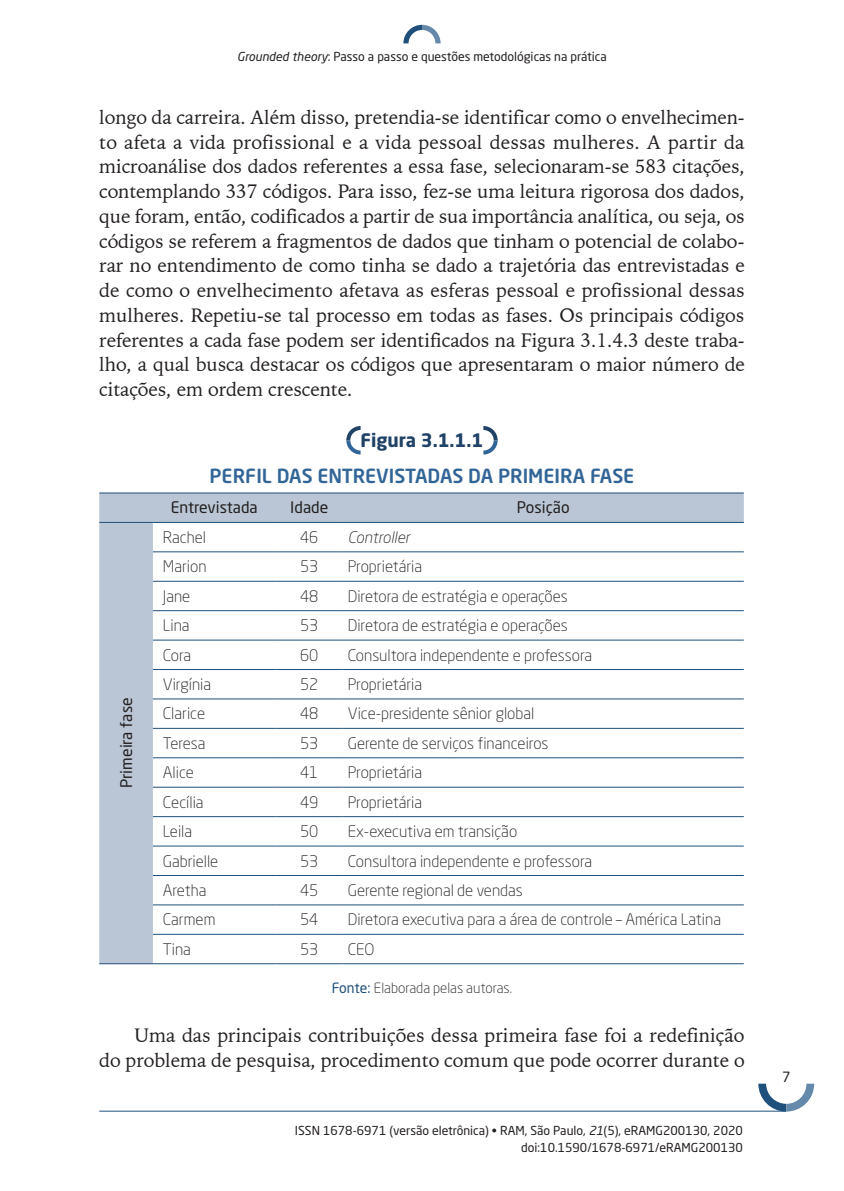
<style>
.page{position:relative;width:844px;height:1191px;background:#fff}
.page>*{position:absolute;margin:0;border:0;box-sizing:border-box;transform-origin:0 0}
.Corpo_do_texto{font:19.25px/24.7px "Iowan Old Style BT";color:#231f20;text-align:justify}
.Tabela_Tit{font:500 19.25px "Neo Sans Std";color:#326597}
.Tabela_número{font:700 18.38px "Neo Sans Std";color:#1f4266}
.Tabela_Texto{font:300 15.75px "Neo Sans Std";color:#231f20}
.Tabela_gravata{font:15.75px "Neo Sans Std";color:#231f20}
.Tabela_Texto-2{font:italic 300 15.75px "Neo Sans Std";color:#231f20}
.Tabela_fonte{font:300 14px "Neo Sans Std";color:#231f20}
.t1{font:14px "Neo Sans Std";color:#231f20}
.t2{font:12.25px/17.5px "Neo Sans Std";color:#231f20;text-align:right}
.s1{font-style:italic}
.s2{font-weight:400;color:#1f507b}
</style>
<div class="page">
<hr style="left:99px;top:1110px;width:687px;height:1px;background:#1f507b">
<svg style="left:403px;top:25px;width:37px;height:18px"></svg>
<svg style="left:758px;top:1083px;width:56px;height:28px"></svg>
<svg style="left:346px;top:426px;width:14px;height:28px"></svg>
<svg style="left:483px;top:426px;width:14px;height:28px"></svg>
<svg style="left:99px;top:493px;width:644px;height:470px"></svg>
<hr style="left:99px;top:492px;width:54px;height:1px;background:#1f507b">
<hr style="left:153px;top:492px;width:123px;height:1px;background:#1f507b">
<hr style="left:276px;top:492px;width:67px;height:1px;background:#1f507b">
<hr style="left:343px;top:492px;width:400px;height:1px;background:#1f507b">
<hr style="left:99px;top:522px;width:54px;height:1px;background:#1f507b">
<hr style="left:99px;top:963px;width:54px;height:1px;background:#1f507b">
<hr style="left:153px;top:522px;width:123px;height:1px;background:#1f507b">
<hr style="left:276px;top:522px;width:67px;height:1px;background:#1f507b">
<hr style="left:343px;top:522px;width:400px;height:1px;background:#1f507b">
<hr style="left:153px;top:551px;width:123px;height:1px;background:#1f507b">
<hr style="left:276px;top:551px;width:67px;height:1px;background:#1f507b">
<hr style="left:343px;top:551px;width:400px;height:1px;background:#1f507b">
<hr style="left:153px;top:581px;width:123px;height:1px;background:#1f507b">
<hr style="left:276px;top:581px;width:67px;height:1px;background:#1f507b">
<hr style="left:343px;top:581px;width:400px;height:1px;background:#1f507b">
<hr style="left:153px;top:610px;width:123px;height:1px;background:#1f507b">
<hr style="left:276px;top:610px;width:67px;height:1px;background:#1f507b">
<hr style="left:343px;top:610px;width:400px;height:1px;background:#1f507b">
<hr style="left:153px;top:639px;width:123px;height:1px;background:#1f507b">
<hr style="left:276px;top:639px;width:67px;height:1px;background:#1f507b">
<hr style="left:343px;top:639px;width:400px;height:1px;background:#1f507b">
<hr style="left:153px;top:669px;width:123px;height:1px;background:#1f507b">
<hr style="left:276px;top:669px;width:67px;height:1px;background:#1f507b">
<hr style="left:343px;top:669px;width:400px;height:1px;background:#1f507b">
<hr style="left:153px;top:698px;width:123px;height:1px;background:#1f507b">
<hr style="left:276px;top:698px;width:67px;height:1px;background:#1f507b">
<hr style="left:343px;top:698px;width:400px;height:1px;background:#1f507b">
<hr style="left:153px;top:728px;width:123px;height:1px;background:#1f507b">
<hr style="left:276px;top:728px;width:67px;height:1px;background:#1f507b">
<hr style="left:343px;top:728px;width:400px;height:1px;background:#1f507b">
<hr style="left:153px;top:757px;width:123px;height:1px;background:#1f507b">
<hr style="left:276px;top:757px;width:67px;height:1px;background:#1f507b">
<hr style="left:343px;top:757px;width:400px;height:1px;background:#1f507b">
<hr style="left:153px;top:786px;width:123px;height:1px;background:#1f507b">
<hr style="left:276px;top:786px;width:67px;height:1px;background:#1f507b">
<hr style="left:343px;top:786px;width:400px;height:1px;background:#1f507b">
<hr style="left:153px;top:816px;width:123px;height:1px;background:#1f507b">
<hr style="left:276px;top:816px;width:67px;height:1px;background:#1f507b">
<hr style="left:343px;top:816px;width:400px;height:1px;background:#1f507b">
<hr style="left:153px;top:845px;width:123px;height:1px;background:#1f507b">
<hr style="left:276px;top:845px;width:67px;height:1px;background:#1f507b">
<hr style="left:343px;top:845px;width:400px;height:1px;background:#1f507b">
<hr style="left:153px;top:875px;width:123px;height:1px;background:#1f507b">
<hr style="left:276px;top:875px;width:67px;height:1px;background:#1f507b">
<hr style="left:343px;top:875px;width:400px;height:1px;background:#1f507b">
<hr style="left:153px;top:904px;width:123px;height:1px;background:#1f507b">
<hr style="left:276px;top:904px;width:67px;height:1px;background:#1f507b">
<hr style="left:343px;top:904px;width:400px;height:1px;background:#1f507b">
<hr style="left:153px;top:934px;width:123px;height:1px;background:#1f507b">
<hr style="left:276px;top:934px;width:67px;height:1px;background:#1f507b">
<hr style="left:343px;top:934px;width:400px;height:1px;background:#1f507b">
<hr style="left:153px;top:963px;width:123px;height:1px;background:#1f507b">
<hr style="left:276px;top:963px;width:67px;height:1px;background:#1f507b">
<hr style="left:343px;top:963px;width:400px;height:1px;background:#1f507b">
<p class="t2" style="left:237px;top:47px;width:371px"><span class="s1">Grounded theory</span>: Passo a passo e questões metodológicas na prática</p>
<p class="Corpo_do_texto" style="left:99px;top:105px;width:647px">longo da carreira. Além disso, pretendia-se identificar como o envelhecimen&shy;to afeta a vida profissional e a vida pessoal dessas mulheres. A partir da microanálise dos dados referentes a essa fase, selecionaram-se 583 citações, contemplando 337 códigos. Para isso, fez-se uma leitura rigorosa dos dados, que foram, então, codificados a partir de sua importância analítica, ou seja, os códigos se referem a fragmentos de dados que tinham o potencial de colabo&shy;rar no entendimento de como tinha se dado a trajetória das entrevistadas e de como o envelhecimento afetava as esferas pessoal e profissional dessas mulheres. Repetiu-se tal processo em todas as fases. Os principais códigos referentes a cada fase podem ser identificados na Figura 3.1.4.3 deste traba&shy;lho, a qual busca destacar os códigos que apresentaram o maior número de citações, em ordem crescente.</p>
<p class="Tabela_número" style="left:360px;top:428px;width:124px">Figura 3.1.1.1</p>
<p class="Tabela_Tit" style="left:209px;top:463px;width:426px">PERFIL DAS ENTREVISTADAS DA PRIMEIRA FASE</p>
<p class="Tabela_gravata" style="left:171px;top:498px;width:88px">Entrevistada</p>
<p class="Tabela_gravata" style="left:290px;top:498px;width:39px">Idade</p>
<p class="Tabela_gravata" style="left:517px;top:498px;width:54px">Posição</p>
<p class="Tabela_Texto" style="left:163px;top:528px;width:45px">Rachel</p>
<p class="Tabela_Texto" style="left:300px;top:528px;width:20px">46</p>
<p class="Tabela_Texto-2" style="left:347px;top:528px;width:64px">Controller</p>
<p class="Tabela_Texto" style="left:163px;top:557px;width:45px">Marion</p>
<p class="Tabela_Texto" style="left:300px;top:557px;width:20px">53</p>
<p class="Tabela_Texto" style="left:347px;top:557px;width:76px">Proprietária</p>
<p class="Tabela_Texto" style="left:163px;top:586px;width:29px">Jane</p>
<p class="Tabela_Texto" style="left:300px;top:586px;width:20px">48</p>
<p class="Tabela_Texto" style="left:347px;top:586px;width:221px">Diretora de estratégia e operações</p>
<p class="Tabela_Texto" style="left:163px;top:616px;width:28px">Lina</p>
<p class="Tabela_Texto" style="left:300px;top:616px;width:20px">53</p>
<p class="Tabela_Texto" style="left:347px;top:616px;width:221px">Diretora de estratégia e operações</p>
<p class="Tabela_Texto" style="left:163px;top:645px;width:30px">Cora</p>
<p class="Tabela_Texto" style="left:300px;top:645px;width:20px">60</p>
<p class="Tabela_Texto" style="left:347px;top:645px;width:246px">Consultora independente e professora</p>
<p class="Tabela_Texto" style="left:163px;top:675px;width:50px">Virgínia</p>
<p class="Tabela_Texto" style="left:300px;top:675px;width:20px">52</p>
<p class="Tabela_Texto" style="left:347px;top:675px;width:76px">Proprietária</p>
<p class="Tabela_Texto" style="left:163px;top:704px;width:44px">Clarice</p>
<p class="Tabela_Texto" style="left:300px;top:704px;width:20px">48</p>
<p class="Tabela_Texto" style="left:347px;top:704px;width:188px">Vice-presidente sênior global</p>
<p class="Tabela_Texto" style="left:163px;top:733px;width:44px">Teresa</p>
<p class="Tabela_Texto" style="left:300px;top:733px;width:20px">53</p>
<p class="Tabela_Texto" style="left:347px;top:733px;width:202px">Gerente de serviços financeiros</p>
<p class="Tabela_Texto" style="left:163px;top:763px;width:33px">Alice</p>
<p class="Tabela_Texto" style="left:300px;top:763px;width:20px">41</p>
<p class="Tabela_Texto" style="left:347px;top:763px;width:76px">Proprietária</p>
<p class="Tabela_Texto" style="left:163px;top:792px;width:42px">Cecília</p>
<p class="Tabela_Texto" style="left:300px;top:792px;width:20px">49</p>
<p class="Tabela_Texto" style="left:347px;top:792px;width:76px">Proprietária</p>
<p class="Tabela_Texto" style="left:163px;top:822px;width:31px">Leila</p>
<p class="Tabela_Texto" style="left:300px;top:822px;width:20px">50</p>
<p class="Tabela_Texto" style="left:347px;top:822px;width:171px">Ex-executiva em transição</p>
<p class="Tabela_Texto" style="left:163px;top:851px;width:57px">Gabrielle</p>
<p class="Tabela_Texto" style="left:300px;top:851px;width:20px">53</p>
<p class="Tabela_Texto" style="left:347px;top:851px;width:246px">Consultora independente e professora</p>
<p class="Tabela_Texto" style="left:163px;top:881px;width:45px">Aretha</p>
<p class="Tabela_Texto" style="left:300px;top:881px;width:20px">45</p>
<p class="Tabela_Texto" style="left:347px;top:881px;width:176px">Gerente regional de vendas</p>
<p class="Tabela_Texto" style="left:163px;top:910px;width:54px">Carmem</p>
<p class="Tabela_Texto" style="left:300px;top:910px;width:20px">54</p>
<p class="Tabela_Texto" style="left:347px;top:910px;width:375px">Diretora executiva para a área de controle – América Latina</p>
<p class="Tabela_Texto" style="left:163px;top:939px;width:30px">Tina</p>
<p class="Tabela_Texto" style="left:300px;top:939px;width:20px">53</p>
<p class="Tabela_Texto" style="left:347px;top:939px;width:28px">CEO</p>
<p class="Tabela_fonte" style="left:332px;top:979px;width:181px"><span class="s2">Fonte:</span> Elaborada pelas autoras.</p>
<p class="Corpo_do_texto" style="left:99px;top:1023px;width:646px;text-align:right">Uma das principais contribuições dessa primeira fase foi a redefinição<br>do problema de pesquisa, procedimento comum que pode ocorrer durante o</p>
<p class="Tabela_gravata" style="left:117px;top:788px;width:92px;rotate:-90deg">Primeira fase</p>
<p class="t2" style="left:295px;top:1121px;width:449px">ISSN 1678-6971 (versão eletrônica) • RAM, São Paulo, <span class="s1">21</span>(5), eRAMG200130, 2020 doi:10.1590/1678-6971/eRAMG200130</p>
<p class="t1" style="left:781px;top:1068px;width:10px">7</p>
</div>
